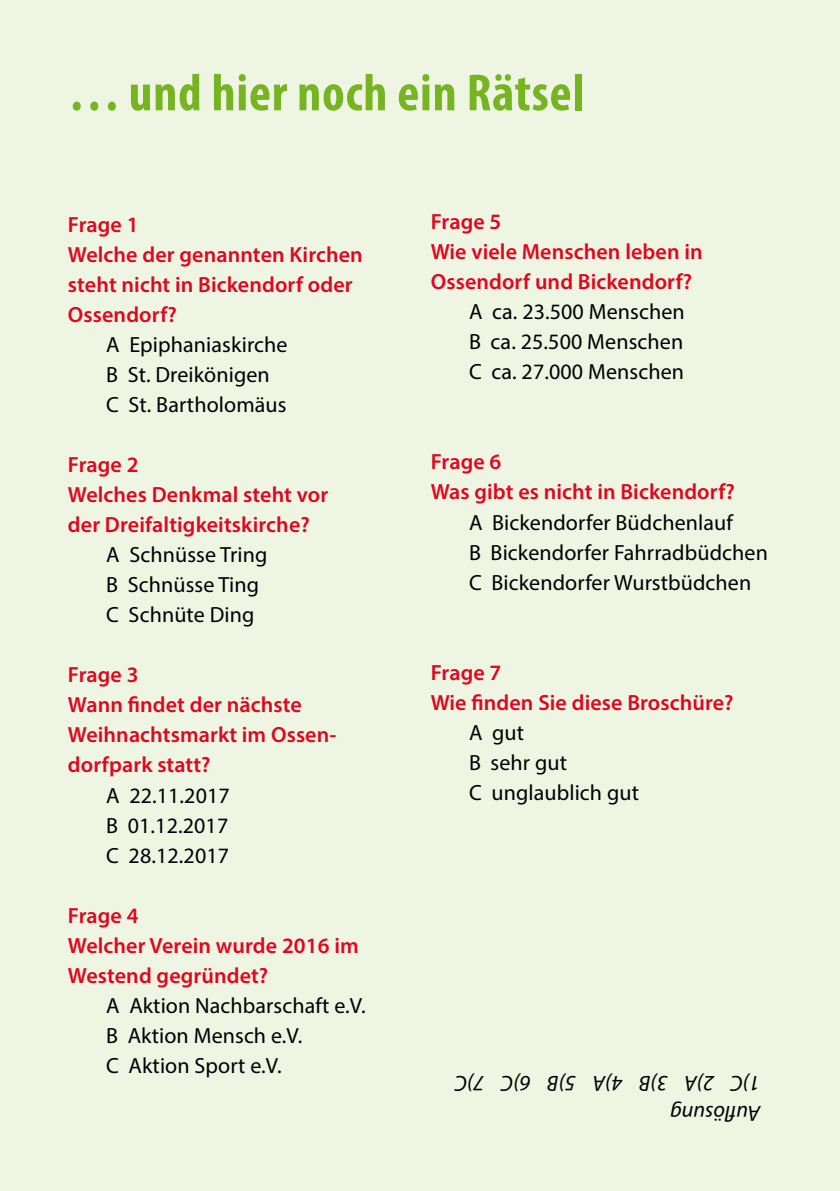
<style>
.page{position:relative;width:840px;height:1191px;background:#fff}
.page>*{position:absolute;margin:0;border:0;box-sizing:border-box;transform-origin:0 0}
.t1{font:700 condensed 52.6px "Myriad Pro";letter-spacing:.015em;color:#77b422}
.t2{font:600 22px/30px "Myriad Pro";letter-spacing:.005em;color:#e0061d}
.t3{font:22px/30px "Myriad Pro";letter-spacing:.005em;color:#000}
.t4{font:italic 22px/30px "Myriad Pro";letter-spacing:.005em;color:#000}
</style>
<div class="page">
<div style="left:0;top:0;width:839px;height:1191px;background:#eef5e3"></div>
<h1 class="t1" style="left:68px;top:60px;width:517px">…und hier noch ein Rätsel</h1>
<p class="t2" style="left:68px;top:209px;width:296px">Frage 1<br>Welche der genannten Kirchen steht nicht in Bickendorf oder<br>Ossendorf?</p>
<p class="t3" style="left:106px;top:329px;width:183px">A Epiphaniaskirche<br>B St. Dreikönigen<br>C St. Bartholomäus</p>
<p class="t2" style="left:68px;top:449px;width:261px">Frage 2<br>Welches Denkmal steht vor der Dreifaltigkeitskirche?</p>
<p class="t3" style="left:106px;top:539px;width:163px">A Schnüsse Tring<br>B Schnüsse Ting<br>C Schnüte Ding</p>
<p class="t2" style="left:68px;top:659px;width:270px">Frage 3<br>Wann findet der nächste<br>Weihnachtsmarkt im Ossen&shy;dorfpark statt?</p>
<p class="t3" style="left:106px;top:779px;width:125px;text-align:justify">A 22.11.2017<br>B 01.12.2017<br>C 28.12.2017</p>
<p class="t2" style="left:68px;top:899px;width:292px">Frage 4<br>Welcher Verein wurde 2016 im<br>Westend gegründet?</p>
<p class="t3" style="left:106px;top:990px;width:261px">A Aktion Nachbarschaft e.V.<br>B Aktion Mensch e.V.<br>C Aktion Sport e.V.</p>
<p class="t2" style="left:430px;top:206px;width:273px">Frage 5<br>Wie viele Menschen leben in<br>Ossendorf und Bickendorf?</p>
<p class="t3" style="left:469px;top:297px;width:217px;text-align:justify">A ca. 23.500 Menschen B ca. 25.500 Menschen C ca. 27.000 Menschen</p>
<p class="t2" style="left:430px;top:446px;width:305px">Frage 6<br>Was gibt es nicht in Bickendorf?</p>
<p class="t3" style="left:469px;top:507px;width:300px">A Bickendorfer Büdchenlauf<br>B Bickendorfer Fahrradbüdchen<br>C Bickendorfer Wurstbüdchen</p>
<p class="t2" style="left:430px;top:656px;width:304px">Frage 7<br>Wie finden Sie diese Broschüre?</p>
<p class="t3" style="left:469px;top:717px;width:171px">A gut<br>B sehr gut<br>C unglaublich gut</p>
<p class="t4" style="left:760px;top:1129px;width:306px;rotate:-180deg">Auflösung<br>1)C 2)A 3)B 4)A 5)B 6)C 7)C</p>
</div>
